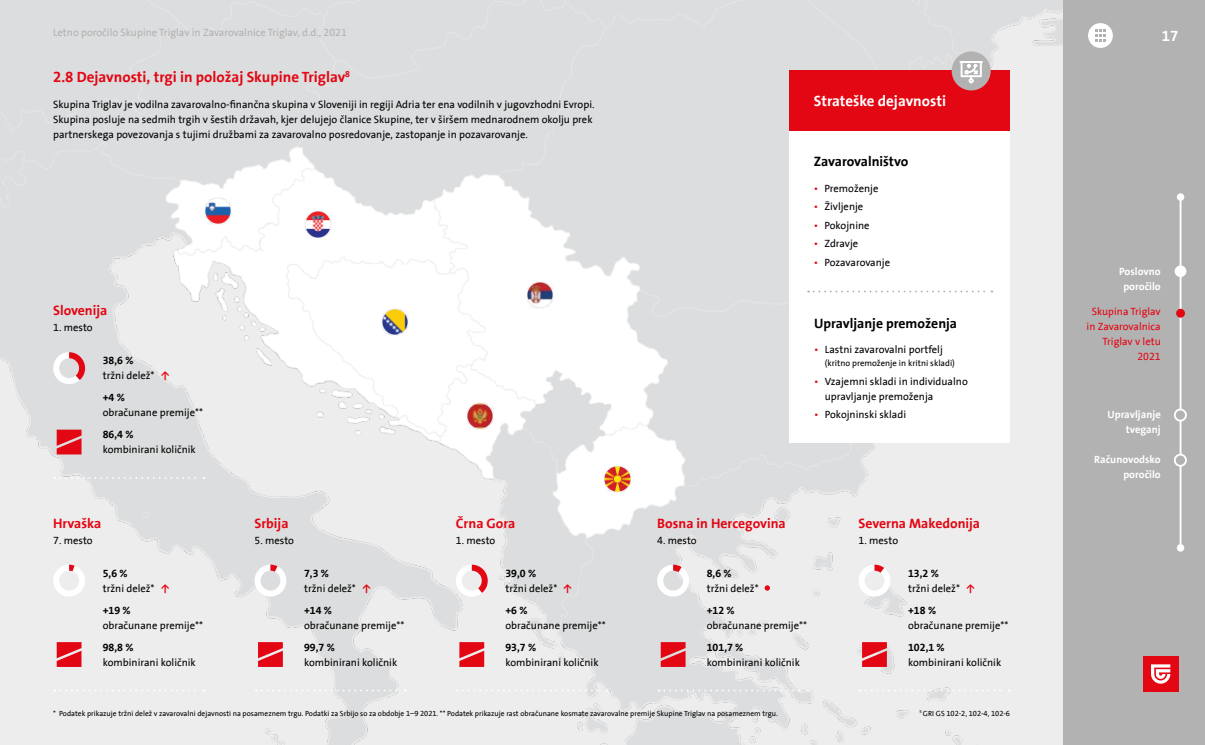
<style>
.page{position:relative;width:1205px;height:745px;background:#fff}
.page>*{position:absolute;margin:0;border:0;box-sizing:border-box;transform-origin:0 0}
.t1{font:700 15px "Triglav The Sans";color:#e30613}
.t2{font:700 15px "Triglav The Sans";color:#fff}
.t3{font:700 13.75px "Triglav The Sans";color:#e30613}
.t4{font:700 13.75px "Triglav The Sans";color:#000}
.t5{font:10.62px/15px "Triglav The Sans";color:#000}
.t6{font:700 10.62px "Triglav The Sans";color:#000}
.t7{font:10.62px "Triglav The Sans";color:#b3b2b2}
.t8{font:700 10.62px/15px "Triglav The Sans Cyrl";color:#fff;text-align:right}
.t9{font:10.62px/15px "Triglav The Sans";color:#e30613;text-align:right}
.t10{font:700 10.62px "Calibri";color:#e30613}
.t11{font:8.75px "Triglav The Sans";color:#000}
.t12{font:7.5px "Triglav The Sans";color:#000}
.s1{color:#e30613}
</style>
<div class="page">
<img style="left:0;top:0;width:1063px;height:744px">
<svg style="left:51px;top:352px;width:34px;height:33px"></svg>
<svg style="left:51px;top:564px;width:36px;height:34px"></svg>
<svg style="left:252px;top:564px;width:37px;height:34px"></svg>
<svg style="left:454px;top:564px;width:34px;height:34px"></svg>
<svg style="left:655px;top:564px;width:36px;height:34px"></svg>
<svg style="left:856px;top:564px;width:36px;height:34px"></svg>
<div style="left:789px;top:94px;width:221px;height:349px;background:#fff"></div>
<div style="left:789px;top:71px;width:221px;height:60px;background:#e30613"></div>
<div style="left:1063px;top:0;width:142px;height:744px;background:#b3b2b2"></div>
<svg style="left:54px;top:477px;width:150px;height:1px"></svg>
<svg style="left:57px;top:429px;width:24px;height:25px"></svg>
<svg style="left:54px;top:689px;width:150px;height:2px"></svg>
<svg style="left:57px;top:641px;width:24px;height:25px"></svg>
<svg style="left:256px;top:689px;width:150px;height:2px"></svg>
<svg style="left:258px;top:641px;width:25px;height:25px"></svg>
<svg style="left:457px;top:689px;width:150px;height:2px"></svg>
<svg style="left:459px;top:641px;width:25px;height:25px"></svg>
<svg style="left:658px;top:689px;width:150px;height:2px"></svg>
<svg style="left:661px;top:641px;width:24px;height:25px"></svg>
<svg style="left:860px;top:689px;width:150px;height:2px"></svg>
<svg style="left:862px;top:641px;width:25px;height:25px"></svg>
<hr style="left:1179px;top:197px;width:2px;height:350px;background:#fff">
<div style="left:1177px;top:193px;width:7px;height:8px;background:#fff;border-radius:50%"></div>
<div style="left:1177px;top:543px;width:7px;height:8px;background:#fff;border-radius:50%"></div>
<div style="left:1175px;top:454px;width:11px;height:11px;background:#b3b2b2;border-radius:50%"></div>
<div style="left:1174px;top:453px;width:13px;height:13px;border:2px solid #fff;border-radius:50%"></div>
<div style="left:1175px;top:409px;width:11px;height:11px;background:#b3b2b2;border-radius:50%"></div>
<div style="left:1174px;top:408px;width:13px;height:13px;border:2px solid #fff;border-radius:50%"></div>
<div style="left:1176px;top:308px;width:9px;height:9px;background:#e30613;border-radius:50%"></div>
<div style="left:1088px;top:23px;width:25px;height:25px;background:#fff;border-radius:50%"></div>
<svg style="left:1095px;top:30px;width:11px;height:11px"></svg>
<div style="left:1174px;top:265px;width:12px;height:12px;background:#fff;border-radius:50%"></div>
<div style="left:1143px;top:656px;width:35px;height:35px;background:#e30613"></div>
<svg style="left:1151px;top:664px;width:19px;height:19px"></svg>
<svg style="left:808px;top:290px;width:184px;height:2px"></svg>
<div style="left:951px;top:51px;width:39px;height:39px;background:#b3b2b2;border-radius:50%"></div>
<svg style="left:960px;top:61px;width:22px;height:22px"></svg>
<img style="left:204px;top:197px;width:27px;height:27px">
<img style="left:526px;top:281px;width:27px;height:27px">
<img style="left:382px;top:308px;width:27px;height:28px">
<img style="left:466px;top:402px;width:27px;height:27px">
<img style="left:604px;top:465px;width:27px;height:27px">
<img style="left:304px;top:211px;width:27px;height:27px">
<svg style="left:764px;top:585px;width:6px;height:5px"></svg>
<p class="t7" style="left:53px;top:27px;width:295px">Letno poročilo Skupine Triglav in Zavarovalnice Triglav, d.d., 2021</p>
<h1 class="t1" style="left:53px;top:68px;width:298px">2.8 Dejavnosti, trgi in položaj Skupine Triglav<sup>8</sup></h1>
<p class="t5" style="left:53px;top:97px;width:543px">Skupina Triglav je vodilna zavarovalno-finančna skupina v Sloveniji in regiji Adria ter ena vodilnih v jugovzhodni Evropi.<br>Skupina posluje na sedmih trgih v šestih državah, kjer delujejo članice Skupine, ter v širšem mednarodnem okolju prek partnerskega povezovanja s tujimi družbami za zavarovalno posredovanje, zastopanje in pozavarovanje.</p>
<h1 class="t2" style="left:814px;top:92px;width:134px">Strateške dejavnosti</h1>
<p class="t4" style="left:814px;top:153px;width:96px">Zavarovalništvo</p>
<p class="t5" style="left:814px;top:181px;width:66px"><span class="s1">•</span> Premoženje</p>
<p class="t5" style="left:814px;top:199px;width:51px"><span class="s1">•</span> Življenje</p>
<p class="t5" style="left:814px;top:218px;width:57px"><span class="s1">•</span> Pokojnine</p>
<p class="t5" style="left:814px;top:236px;width:46px"><span class="s1">•</span> Zdravje</p>
<p class="t5" style="left:814px;top:255px;width:78px"><span class="s1">•</span> Pozavarovanje</p>
<p class="t3" style="left:53px;top:302px;width:56px">Slovenija</p>
<p class="t5" style="left:53px;top:320px;width:41px">1. mesto</p>
<p class="t6" style="left:103px;top:354px;width:32px">38,6 %</p>
<p class="t5" style="left:103px;top:368px;width:53px">tržni delež*</p>
<p class="t6" style="left:103px;top:391px;width:24px">+4 %</p>
<p class="t5" style="left:103px;top:405px;width:102px">obračunane premije**</p>
<p class="t6" style="left:103px;top:428px;width:32px">86,4 %</p>
<p class="t5" style="left:103px;top:442px;width:95px">kombinirani količnik</p>
<p class="t4" style="left:814px;top:315px;width:144px">Upravljanje premoženja</p>
<p class="t5" style="left:814px;top:342px;width:130px"><span class="s1">•</span> Lastni zavarovalni portfelj</p>
<p class="t11" style="left:825px;top:358px;width:132px">(kritno premoženje in kritni skladi)</p>
<p class="t5" style="left:825px;top:373px;width:144px;text-indent:-11px"><span class="s1">•</span> Vzajemni skladi in individualno upravljanje premoženja</p>
<p class="t5" style="left:814px;top:407px;width:93px"><span class="s1">•</span> Pokojninski skladi</p>
<p class="t10" style="left:160px;top:368px;width:11px">↑</p>
<p class="t3" style="left:53px;top:514px;width:50px">Hrvaška</p>
<p class="t5" style="left:53px;top:532px;width:41px">7. mesto</p>
<p class="t6" style="left:103px;top:566px;width:26px">5,6 %</p>
<p class="t5" style="left:103px;top:580px;width:53px">tržni delež*</p>
<p class="t6" style="left:103px;top:603px;width:29px">+19 %</p>
<p class="t5" style="left:103px;top:617px;width:102px">obračunane premije**</p>
<p class="t6" style="left:103px;top:640px;width:32px">98,8 %</p>
<p class="t5" style="left:103px;top:654px;width:95px">kombinirani količnik</p>
<p class="t10" style="left:160px;top:580px;width:11px">↑</p>
<p class="t3" style="left:254px;top:514px;width:36px">Srbija</p>
<p class="t5" style="left:254px;top:532px;width:41px">5. mesto</p>
<p class="t6" style="left:304px;top:566px;width:26px">7,3 %</p>
<p class="t5" style="left:304px;top:580px;width:53px">tržni delež*</p>
<p class="t6" style="left:304px;top:603px;width:29px">+14 %</p>
<p class="t5" style="left:304px;top:617px;width:102px">obračunane premije**</p>
<p class="t6" style="left:304px;top:640px;width:32px">99,7 %</p>
<p class="t5" style="left:304px;top:654px;width:95px">kombinirani količnik</p>
<p class="t10" style="left:362px;top:580px;width:11px">↑</p>
<p class="t3" style="left:456px;top:514px;width:61px">Črna Gora</p>
<p class="t5" style="left:456px;top:532px;width:41px">1. mesto</p>
<p class="t6" style="left:505px;top:566px;width:32px">39,0 %</p>
<p class="t5" style="left:505px;top:580px;width:53px">tržni delež*</p>
<p class="t6" style="left:505px;top:603px;width:24px">+6 %</p>
<p class="t5" style="left:505px;top:617px;width:102px">obračunane premije**</p>
<p class="t6" style="left:505px;top:640px;width:32px">93,7 %</p>
<p class="t5" style="left:505px;top:654px;width:95px">kombinirani količnik</p>
<p class="t10" style="left:563px;top:580px;width:11px">↑</p>
<p class="t3" style="left:657px;top:514px;width:130px">Bosna in Hercegovina</p>
<p class="t5" style="left:657px;top:532px;width:41px">4. mesto</p>
<p class="t6" style="left:707px;top:566px;width:26px">8,6 %</p>
<p class="t5" style="left:707px;top:580px;width:53px">tržni delež*</p>
<p class="t6" style="left:707px;top:603px;width:29px">+12 %</p>
<p class="t5" style="left:707px;top:617px;width:102px">obračunane premije**</p>
<p class="t6" style="left:707px;top:640px;width:38px">101,7 %</p>
<p class="t5" style="left:707px;top:654px;width:95px">kombinirani količnik</p>
<p class="t3" style="left:858px;top:514px;width:123px">Severna Makedonija</p>
<p class="t5" style="left:858px;top:532px;width:41px">1. mesto</p>
<p class="t6" style="left:908px;top:566px;width:32px">13,2 %</p>
<p class="t5" style="left:908px;top:580px;width:53px">tržni delež*</p>
<p class="t6" style="left:908px;top:603px;width:29px">+18 %</p>
<p class="t5" style="left:908px;top:617px;width:102px">obračunane premije**</p>
<p class="t6" style="left:908px;top:640px;width:38px">102,1 %</p>
<p class="t5" style="left:908px;top:654px;width:95px">kombinirani količnik</p>
<p class="t10" style="left:966px;top:580px;width:11px">↑</p>
<p class="t12" style="left:53px;top:708px;width:726px">* Podatek prikazuje tržni delež v zavarovalni dejavnosti na posameznem trgu. Podatki za Srbijo so za obdobje 1–9 2021. ** Podatek prikazuje rast obračunane kosmate zavarovalne premije Skupine Triglav na posameznem trgu.</p>
<p class="t12" style="left:919px;top:708px;width:92px"><sup>5</sup> GRI GS 102-2, 102-4, 102-6</p>
<h1 class="t2" style="left:1162px;top:27px;width:18px">17</h1>
<p class="t8" style="left:1119px;top:263px;width:43px;text-align:center">Poslovno poročilo</p>
<p class="t9" style="left:1086px;top:304px;width:76px">Skupina Triglav in Zavarovalnica<br>Triglav v letu<br>2021</p>
<p class="t8" style="left:1107px;top:407px;width:55px">Upravljanje tveganj</p>
<p class="t8" style="left:1094px;top:452px;width:68px">Računovodsko poročilo</p>
</div>
